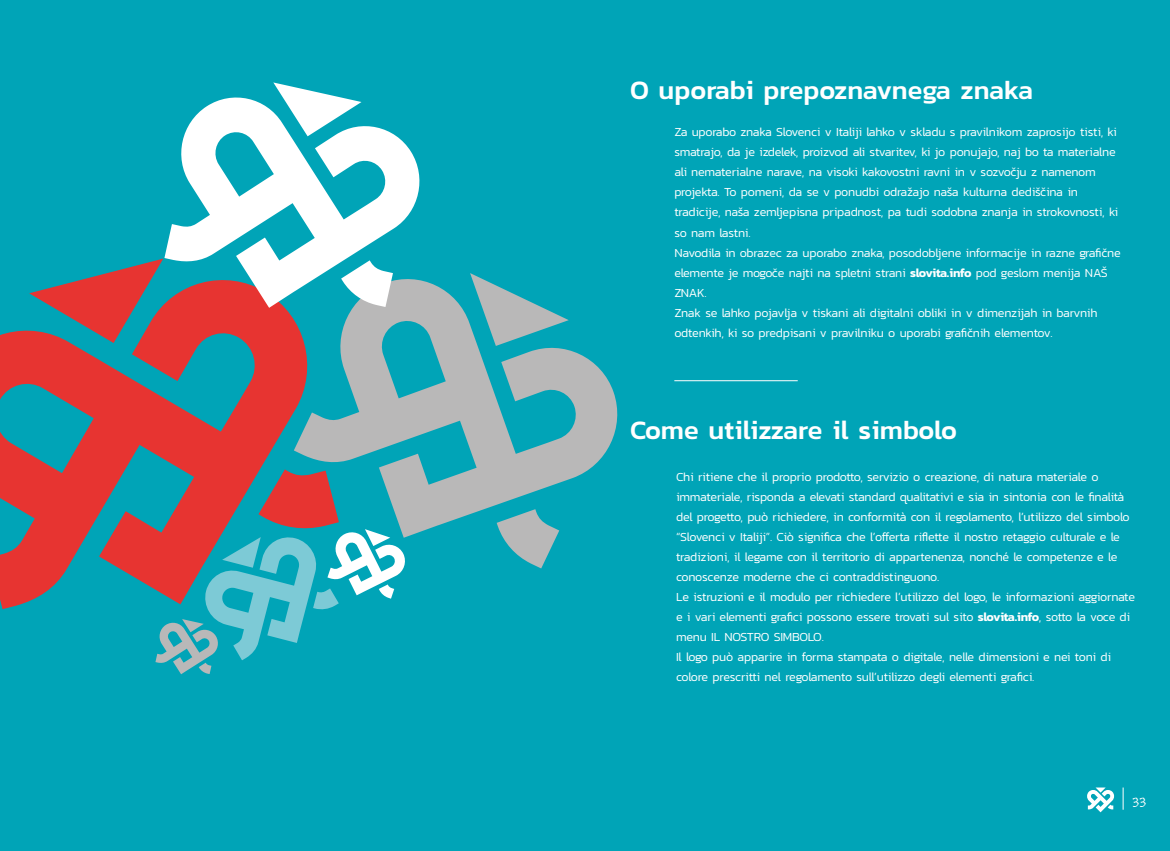
<style>
.page{position:relative;width:1170px;height:851px;background:#fff}
.page>*{position:absolute;margin:0;border:0;box-sizing:border-box;transform-origin:0 0}
.t1{font:500 27px "Kanit";color:#fff}
.t2{font:15px "Katari";color:#fff}
.t3{font:300 12.5px/20px "Kanit";letter-spacing:-.02em;color:#fff}
.s1{font-weight:600}
</style>
<div class="page">
<div style="left:0;top:0;width:1169px;height:850px;background:#00a4b7"></div>
<svg style="left:0;top:258px;width:294px;height:351px;fill:#e73431"></svg>
<svg style="left:294px;top:273px;width:324px;height:295px"></svg>
<svg style="left:155px;top:529px;width:252px;height:145px"></svg>
<svg style="left:164px;top:82px;width:263px;height:226px"></svg>
<svg style="left:1122px;top:787px;width:1px;height:22px"></svg>
<svg style="left:1087px;top:787px;width:27px;height:25px"></svg>
<hr style="left:674px;top:380px;width:123px;height:1px;background:#fff">
<h1 class="t1" style="left:630px;top:69px;width:404px">O uporabi prepoznavnega znaka</h1>
<p class="t3" style="left:674px;top:122px;width:448px">Za uporabo znaka Slovenci v Italiji lahko v skladu s pravilnikom zaprosijo tisti, ki smatrajo, da je izdelek, proizvod ali stvaritev, ki jo ponujajo, naj bo ta materialne ali nematerialne narave, na visoki kakovostni ravni in v sozvočju z namenom projekta. To pomeni, da se v ponudbi odražajo naša kulturna dediščina in tradicije, naša zemljepisna pripadnost, pa tudi sodobna znanja in strokovnosti, ki so nam lastni.<br>Navodila in obrazec za uporabo znaka, posodobljene informacije in razne grafične elemente je mogoče najti na spletni strani <span class="s1">slovita.info</span> pod geslom menija NAŠ ZNAK.<br>Znak se lahko pojavlja v tiskani ali digitalni obliki in v dimenzijah in barvnih odtenkih, ki so predpisani v pravilniku o uporabi grafičnih elementov.</p>
<h1 class="t1" style="left:630px;top:409px;width:328px">Come utilizzare il simbolo</h1>
<p class="t3" style="left:676px;top:466px;width:460px">Chi ritiene che il proprio prodotto, servizio o creazione, di natura materiale o immateriale, risponda a elevati standard qualitativi e sia in sintonia con le finalità del progetto, può richiedere, in conformità con il regolamento, l’utilizzo del simbolo “Slovenci v Italiji”. Ciò significa che l’offerta riflette il nostro retaggio culturale e le tradizioni, il legame con il territorio di appartenenza, nonché le competenze e le conoscenze moderne che ci contraddistinguono.<br>Le istruzioni e il modulo per richiedere l’utilizzo del logo, le informazioni aggiornate e i vari elementi grafici possono essere trovati sul sito <span class="s1">slovita.info</span>, sotto la voce di menu IL NOSTRO SIMBOLO.<br>Il logo può apparire in forma stampata o digitale, nelle dimensioni e nei toni di colore prescritti nel regolamento sull’utilizzo degli elementi grafici.</p>
<p class="t2" style="left:1131px;top:792px;width:16px">33</p>
</div>
